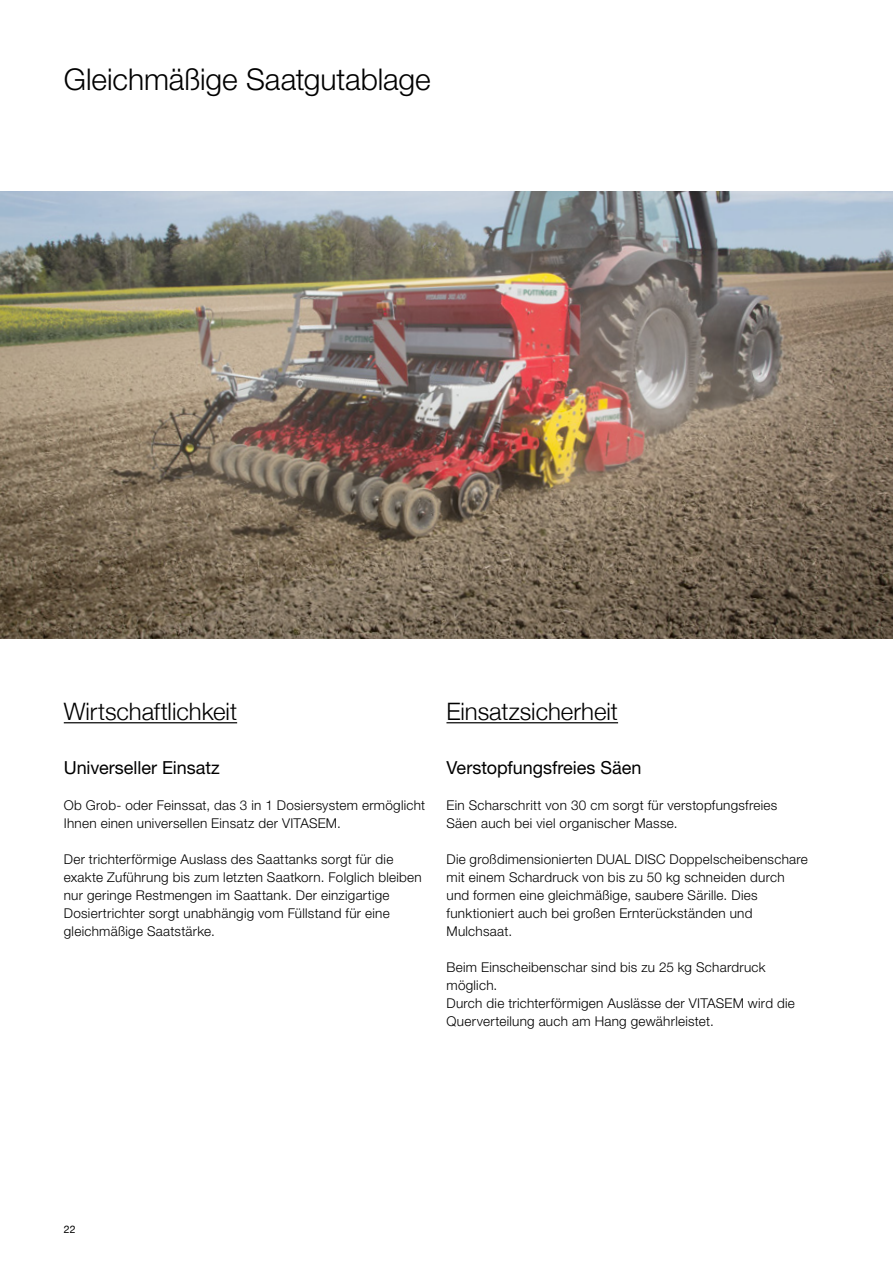
<style>
.page{position:relative;width:893px;height:1263px;background:#fff}
.page>*{position:absolute;margin:0;border:0;box-sizing:border-box;transform-origin:0 0}
.t1{font:300 30px "Helvetica Neue LTW1 G";letter-spacing:-.005em;color:#000}
.t2{font:300 24px "Helvetica Neue";color:#000}
.t3{font:18px "Helvetica Neue LTW1 G";letter-spacing:-.005em;color:#000}
.t4{font:300 13.5px/18px "Helvetica Neue LTW1 G";letter-spacing:.02em;color:#000}
.t5{font:10.5px "Helvetica Neue";color:#000}
</style>
<div class="page">
<img style="left:0;top:191px;width:893px;height:447px">
<hr style="left:64px;top:722px;width:173px;height:1px;background:#000">
<hr style="left:446px;top:722px;width:172px;height:1px;background:#000">
<h1 class="t1" style="left:64px;top:61px;width:368px">Gleichmäßige Saatgutablage</h1>
<h2 class="t2" style="left:64px;top:692px;width:175px">Wirtschaftlichkeit</h2>
<h3 class="t3" style="left:64px;top:757px;width:158px">Universeller Einsatz</h3>
<p class="t4" style="left:64px;top:796px;width:363px">Ob Grob- oder Feinssat, das 3 in 1 Dosiersystem ermöglicht<br>Ihnen einen universellen Einsatz der VITASEM.</p>
<p class="t4" style="left:64px;top:850px;width:360px">Der trichterförmige Auslass des Saattanks sorgt für die exakte Zuführung bis zum letzten Saatkorn. Folglich bleiben nur geringe Restmengen im Saattank. Der einzigartige Dosiertrichter sorgt unabhängig vom Füllstand für eine gleichmäßige Saatstärke.</p>
<h2 class="t2" style="left:446px;top:692px;width:173px">Einsatzsicherheit</h2>
<h3 class="t3" style="left:446px;top:757px;width:197px">Verstopfungsfreies Säen</h3>
<p class="t4" style="left:446px;top:796px;width:332px">Ein Scharschritt von 30 cm sorgt für verstopfungsfreies<br>Säen auch bei viel organischer Masse.</p>
<p class="t4" style="left:446px;top:850px;width:363px">Die großdimensionierten DUAL DISC Doppelscheibenschare mit einem Schardruck von bis zu 50 kg schneiden durch und formen eine gleichmäßige, saubere Särille. Dies funktioniert auch bei großen Ernterückständen und Mulchsaat.</p>
<p class="t4" style="left:446px;top:958px;width:350px">Beim Einscheibenschar sind bis zu 25 kg Schardruck möglich.<br>Durch die trichterförmigen Auslässe der VITASEM wird die Querverteilung auch am Hang gewährleistet.</p>
<p class="t5" style="left:64px;top:1222px;width:13px">22</p>
</div>
